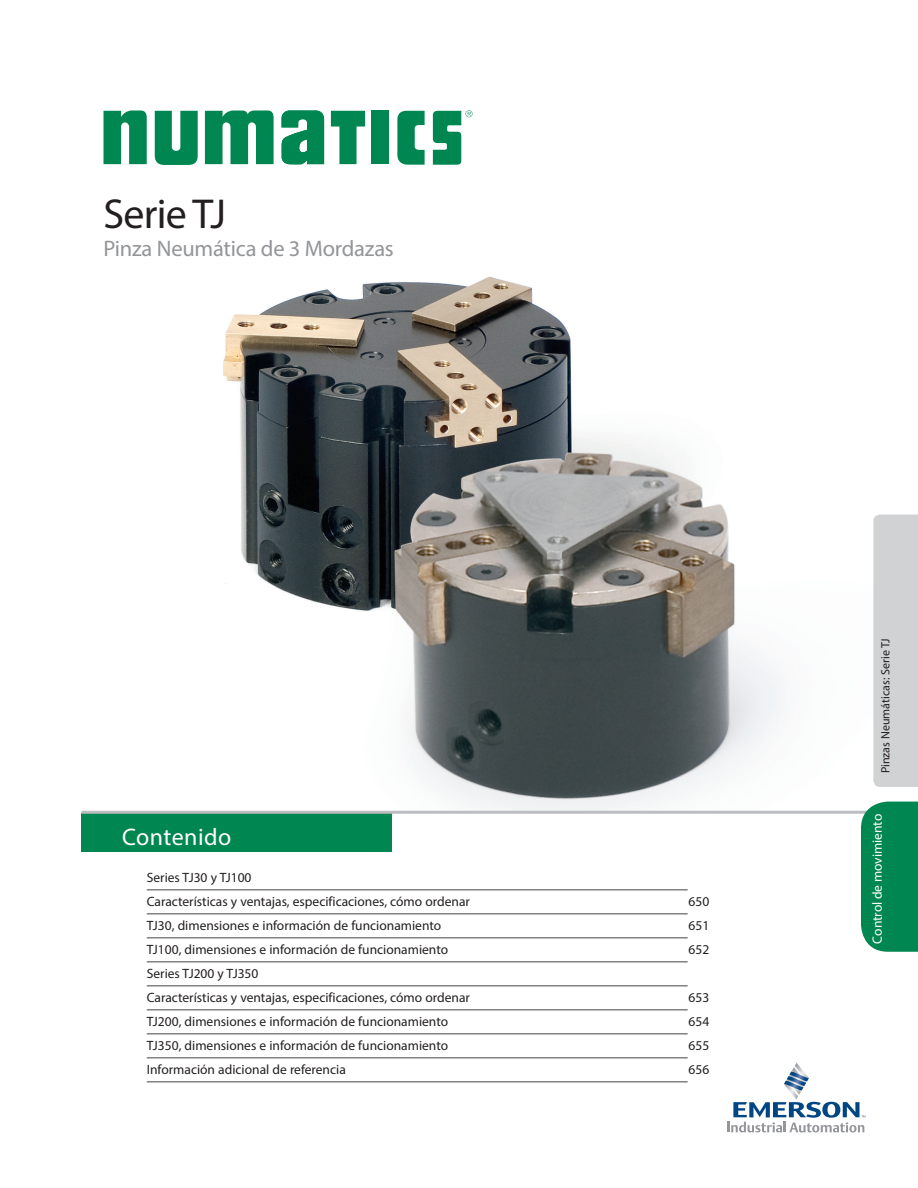
<style>
.page{position:relative;width:918px;height:1188px;background:#fff}
.page>*{position:absolute;margin:0;border:0;box-sizing:border-box;transform-origin:0 0}
.t1{font:42px "Myriad Pro";letter-spacing:-.02em;color:#231f20}
.t2{font:24px "Myriad Pro";letter-spacing:.02em;color:#fff}
.t3{font:22.5px "Myriad Pro";letter-spacing:-.01em;color:#939598}
.Table_of_Contents{font:13.5px "Myriad Pro";color:#231f20}
.t4{font:13.5px "Myriad Pro";color:#fff}
.t5{font:12px "Myriad Pro";color:#231f20}
</style>
<div class="page">
<img style="left:98px;top:277px;width:794px;height:534px">
<svg style="left:728px;top:1062px;width:137px;height:70px"></svg>
<svg style="left:104px;top:110px;width:43px;height:54px;background:#2b9b6e"></svg>
<svg style="left:155px;top:111px;width:43px;height:54px;background:#299a6d"></svg>
<svg style="left:331px;top:111px;width:34px;height:53px"></svg>
<div style="left:371px;top:111px;width:18px;height:53px;background:#008751"></div>
<svg style="left:397px;top:111px;width:28px;height:54px"></svg>
<svg style="left:205px;top:110px;width:69px;height:54px"></svg>
<svg style="left:433px;top:110px;width:39px;height:55px"></svg>
<svg style="left:281px;top:110px;width:43px;height:55px;background:#2b9b6e"></svg>
<div style="left:82px;top:813px;width:310px;height:39px;background:#008751"></div>
<hr style="left:82px;top:811px;width:836px;height:3px;background:#bcbdc0">
<div style="left:861px;top:802px;width:57px;height:150px;background:#008751"></div>
<div style="left:873px;top:515px;width:45px;height:272px;background:#d1d2d4"></div>
<hr style="left:147px;top:889px;width:541px;height:2px;background:#808285">
<hr style="left:147px;top:913px;width:541px;height:2px;background:#808285">
<hr style="left:147px;top:937px;width:541px;height:2px;background:#808285">
<hr style="left:147px;top:961px;width:541px;height:2px;background:#808285">
<hr style="left:147px;top:985px;width:541px;height:2px;background:#808285">
<hr style="left:147px;top:1009px;width:541px;height:2px;background:#808285">
<hr style="left:147px;top:1033px;width:541px;height:2px;background:#808285">
<hr style="left:147px;top:1057px;width:541px;height:2px;background:#808285">
<hr style="left:147px;top:1081px;width:541px;height:2px;background:#808285">
<p class="t1" style="left:104px;top:188px;width:124px">Serie TJ</p>
<p class="t3" style="left:104px;top:235px;width:292px">Pinza Neumática de 3 Mordazas</p>
<p class="t2" style="left:122px;top:822px;width:111px">Contenido</p>
<p class="Table_of_Contents" style="left:147px;top:869px;width:106px">Series TJ30 y TJ100</p>
<p class="Table_of_Contents" style="left:147px;top:893px;width:325px">Características y ventajas, especificaciones, cómo ordenar</p>
<p class="Table_of_Contents" style="left:688px;top:893px;width:22px">650</p>
<p class="Table_of_Contents" style="left:147px;top:917px;width:296px">TJ30, dimensiones e información de funcionamiento</p>
<p class="Table_of_Contents" style="left:688px;top:917px;width:22px">651</p>
<p class="Table_of_Contents" style="left:147px;top:941px;width:303px">TJ100, dimensiones e información de funcionamiento</p>
<p class="Table_of_Contents" style="left:688px;top:941px;width:22px">652</p>
<p class="Table_of_Contents" style="left:147px;top:965px;width:113px">Series TJ200 y TJ350</p>
<p class="Table_of_Contents" style="left:147px;top:989px;width:325px">Características y ventajas, especificaciones, cómo ordenar</p>
<p class="Table_of_Contents" style="left:688px;top:989px;width:22px">653</p>
<p class="Table_of_Contents" style="left:147px;top:1013px;width:303px">TJ200, dimensiones e información de funcionamiento</p>
<p class="Table_of_Contents" style="left:688px;top:1013px;width:22px">654</p>
<p class="Table_of_Contents" style="left:147px;top:1037px;width:303px">TJ350, dimensiones e información de funcionamiento</p>
<p class="Table_of_Contents" style="left:688px;top:1037px;width:22px">655</p>
<p class="Table_of_Contents" style="left:147px;top:1061px;width:201px">Información adicional de referencia</p>
<p class="Table_of_Contents" style="left:688px;top:1061px;width:22px">656</p>
<p class="t5" style="left:878px;top:773px;width:137px;rotate:-90deg">Pinzas Neumáticas: Serie TJ</p>
<p class="t4" style="left:869px;top:944px;width:131px;rotate:-90deg">Control de movimiento</p>
</div>
